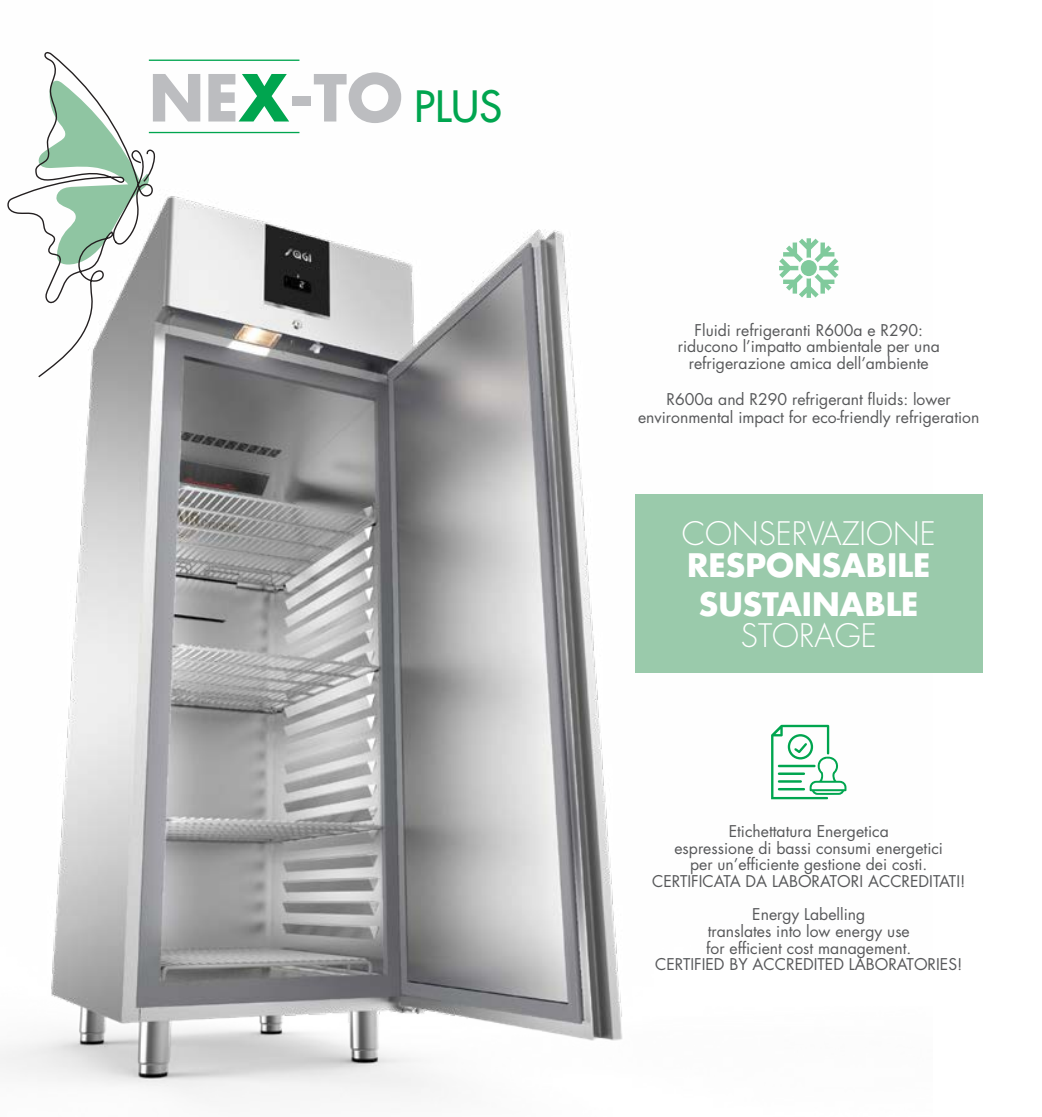
<style>
.page{position:relative;width:1042px;height:1117px;background:#fff}
.page>*{position:absolute;margin:0;border:0;box-sizing:border-box;transform-origin:0 0}
.t1{font:700 63px "Futura Std";color:#bcbdc0}
.t2{font:500 42px "Futura Std";color:#00a54f}
.t3{font:300 31.5px/31.5px "Futura Std";color:#fff}
.t4{font:700 31.5px/31.5px "Futura Std";color:#fff;text-align:center}
.t5{font:15.75px/16.6px "Futura Std";color:#57585a;text-align:center}
.s1{color:#00a54f}
.s2{font-weight:700}
.s3{font-weight:300}
</style>
<div class="page">
<img style="left:0;top:59px;width:933px;height:1036px">
<svg style="left:6px;top:51px;width:150px;height:327px"></svg>
<svg style="left:779px;top:238px;width:59px;height:60px"></svg>
<hr style="left:149px;top:60px;width:150px;height:1px;background:#00a54f">
<hr style="left:149px;top:132px;width:150px;height:1px;background:#00a54f">
<svg style="left:771px;top:724px;width:75px;height:75px"></svg>
<hr style="left:778px;top:764px;width:37px;height:3px;background:#00a54f">
<hr style="left:778px;top:772px;width:27px;height:2px;background:#00a54f">
<hr style="left:778px;top:787px;width:27px;height:3px;background:#00a54f">
<hr style="left:778px;top:780px;width:24px;height:2px;background:#00a54f">
<div style="left:635px;top:494px;width:347px;height:178px;background:#9acaab"></div>
<p class="t1" style="left:149px;top:56px;width:256px">NE<span class="s1">X</span>-TO</p>
<p class="t2" style="left:414px;top:80px;width:89px">PLUS</p>
<p class="t5" style="left:678px;top:322px;width:263px">Fluidi refrigeranti R600a e R290: riducono l’impatto ambientale per una refrigerazione amica dell’ambiente</p>
<p class="t5" style="left:638px;top:389px;width:343px;line-height:18.9px">R600a and R290 refrigerant fluids: lower environmental impact for eco-friendly refrigeration</p>
<p class="t3" style="left:682px;top:519px;width:255px">CONSERVAZIONE<br><span class="s2">RESPONSABILE</span></p>
<p class="t4" style="left:699px;top:587px;width:221px">SUSTAINABLE<br><span class="s3">STORAGE</span></p>
<p class="t5" style="left:729px;top:823px;width:161px">Etichettatura Energetica</p>
<p class="t5" style="left:674px;top:839px;width:270px">espressione di bassi consumi energetici</p>
<p class="t5" style="left:690px;top:856px;width:239px">per un’efficiente gestione dei costi.</p>
<p class="t5" style="left:652px;top:872px;width:315px">CERTIFICATA DA LABORATORI ACCREDITATI!</p>
<p class="t5" style="left:752px;top:906px;width:114px">Energy Labelling</p>
<p class="t5" style="left:708px;top:922px;width:203px">translates into low energy use</p>
<p class="t5" style="left:706px;top:939px;width:207px">for efficient cost management.</p>
<p class="t5" style="left:655px;top:956px;width:309px">CERTIFIED BY ACCREDITED LABORATORIES!</p>
</div>
